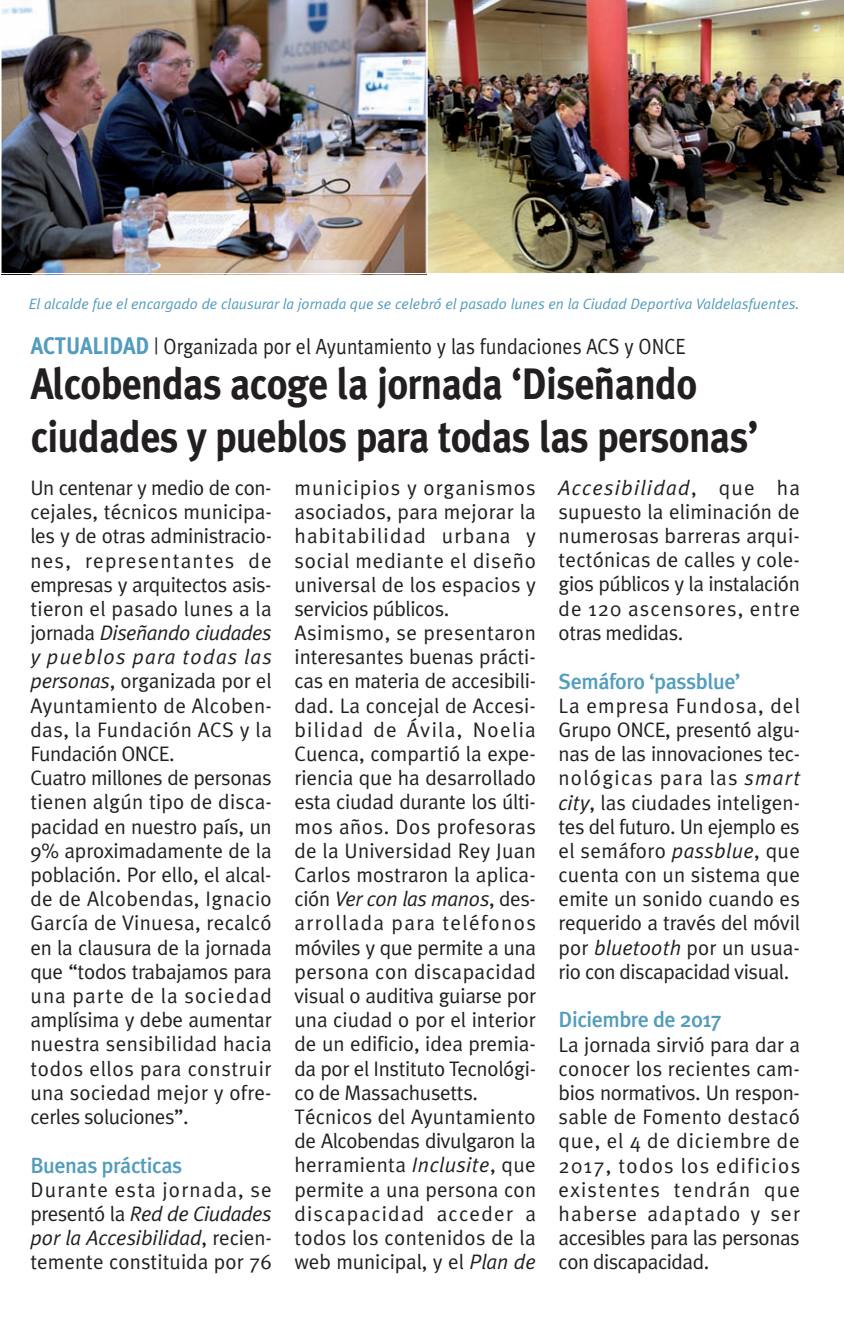
<style>
.page{position:relative;width:844px;height:1320px;background:#fff}
.page>*{position:absolute;margin:0;border:0;box-sizing:border-box;transform-origin:0 0}
.t1{font:700 44px/52.8px "Meta Plus";letter-spacing:-.015em;color:#231f20;scale:.9 1}
.t2{font:22px "Meta Plus Normal";color:#231f20;scale:.9 1}
.t3{font:500 22px "Meta Plus";letter-spacing:-.02em;color:#529cbe}
.t4{font:21px/24.2px "Meta Plus Normal";color:#231f20;text-align:justify}
.t5{font:italic 15px "Meta Plus Normal";color:#529cbe}
.s1{font-family:"Meta Plus";font-weight:700;font-size:24px;color:#529cbe}
.s2{font-style:italic}
</style>
<div class="page">
<img style="left:1px;top:0;width:426px;height:274px">
<img style="left:427px;top:0;width:417px;height:274px">
<p class="t5" style="left:29px;top:297px;width:772px">El alcalde fue el encargado de clausurar la jornada que se celebró el pasado lunes en la Ciudad Deportiva Valdelasfuentes.</p>
<p class="t2" style="left:31px;top:338px;width:729px"><span class="s1">ACTUALIDAD</span> | Organizada por el Ayuntamiento y las fundaciones ACS y ONCE</p>
<h1 class="t1" style="left:31px;top:360px;width:810px">Alcobendas acoge la jornada ‘Diseñando ciudades y pueblos para todas las personas’</h1>
<p class="t4" style="left:30px;top:477px;width:243px;text-align:left">Un centenar y medio de con&shy;cejales, técnicos municipa&shy;les y de otras administracio&shy;nes, representantes de empresas y arquitectos asis&shy;tieron el pasado lunes a la jornada <span class="s2">Diseñando ciudades y pueblos para todas las personas</span>, organizada por el<br>Ayuntamiento de Alcoben&shy;das, la Fundación ACS y la<br>Fundación ONCE.<br>Cuatro millones de personas tienen algún tipo de disca&shy;pacidad en nuestro país, un<br>9% aproximadamente de la población. Por ello, el alcal&shy;de de Alcobendas, Ignacio<br>García de Vinuesa, recalcó en la clausura de la jornada que “todos trabajamos para una parte de la sociedad amplísima y debe aumentar nuestra sensibilidad hacia todos ellos para construir una sociedad mejor y ofre&shy;cerles soluciones”.</p>
<p class="t3" style="left:30px;top:1156px;width:154px">Buenas prácticas</p>
<p class="t4" style="left:30px;top:1179px;width:243px">Durante esta jornada, se presentó la <span class="s2">Red de Ciudades por la Accesibilidad</span>, recien&shy;temente constituida por 76</p>
<p class="t4" style="left:294px;top:477px;width:243px;text-align:left">municipios y organismos asociados, para mejorar la habitabilidad urbana y social mediante el diseño universal de los espacios y servicios públicos.<br>Asimismo, se presentaron interesantes buenas prácti&shy;cas en materia de accesibili&shy;dad. La concejal de Accesi&shy;bilidad de Ávila, Noelia<br>Cuenca, compartió la expe&shy;riencia que ha desarrollado esta ciudad durante los últi&shy;mos años. Dos profesoras de la Universidad Rey Juan<br>Carlos mostraron la aplica&shy;ción <span class="s2">Ver con las manos</span>, des&shy;arrollada para teléfonos móviles y que permite a una persona con discapacidad visual o auditiva guiarse por una ciudad o por el interior de un edificio, idea premia&shy;da por el Instituto Tecnológi&shy;co de Massachusetts.<br>Técnicos del Ayuntamiento de Alcobendas divulgaron la herramienta <span class="s2">Inclusite</span>, que permite a una persona con discapacidad acceder a todos los contenidos de la web municipal, y el <span class="s2">Plan de</span></p>
<p class="t4" style="left:559px;top:477px;width:243px"><span class="s2">Accesibilidad</span>, que ha supuesto la eliminación de numerosas barreras arqui&shy;tectónicas de calles y cole&shy;gios públicos y la instalación de 120 ascensores, entre otras medidas.</p>
<p class="t3" style="left:559px;top:672px;width:184px">Semáforo ‘passblue’</p>
<p class="t4" style="left:558px;top:695px;width:243px">La empresa Fundosa, del Grupo ONCE, presentó algu&shy;nas de las innovaciones tec&shy;nológicas para las <span class="s2">smart city</span>, las ciudades inteligen&shy;tes del futuro. Un ejemplo es el semáforo <span class="s2">passblue</span>, que cuenta con un sistema que emite un sonido cuando es requerido a través del móvil por <span class="s2">bluetooth</span> por un usua&shy;rio con discapacidad visual.</p>
<p class="t3" style="left:559px;top:1010px;width:165px">Diciembre de 2017</p>
<p class="t4" style="left:559px;top:1034px;width:243px">La jornada sirvió para dar a conocer los recientes cam&shy;bios normativos. Un respon&shy;sable de Fomento destacó que, el 4 de diciembre de 2017, todos los edificios existentes tendrán que haberse adaptado y ser accesibles para las personas con discapacidad.</p>
</div>
